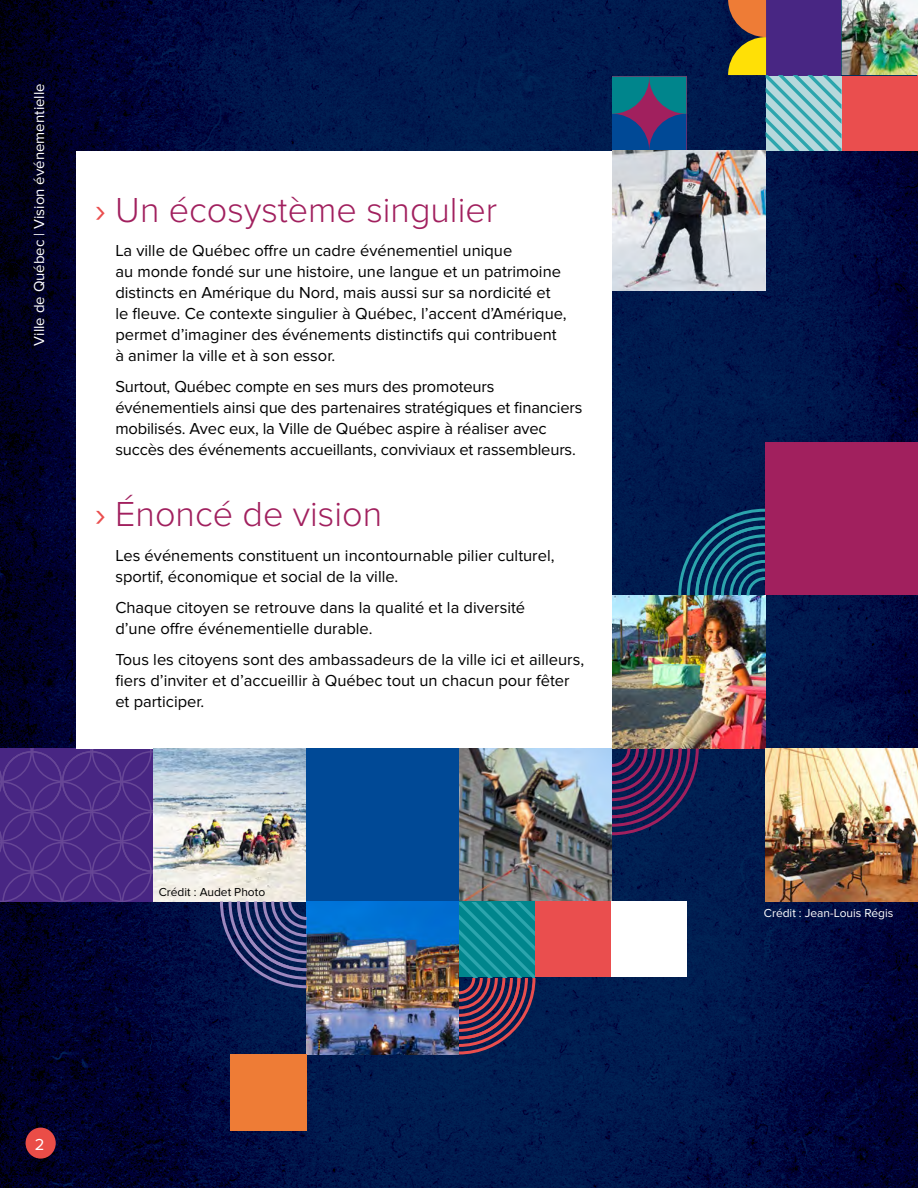
<style>
.page{position:relative;width:918px;height:1188px;background:#fff}
.page>*{position:absolute;margin:0;border:0;box-sizing:border-box;transform-origin:0 0}
.t1{font:300 36px "Proxima Nova";color:#a1205e}
.t2{font:16.5px/21px "Proxima Nova";color:#000}
.t3{font:16.5px "Proxima Nova";color:#fff}
.t4{font:15px "Proxima Nova";color:#fff}
.t5{font:12px "Proxima Nova";color:#fff}
.t6{font:12px "Proxima Nova";color:#000}
.s1{font-weight:400;color:#ea4e4e}
</style>
<div class="page">
<img style="left:0;top:0;width:918px;height:1188px">
<svg style="left:0;top:748px;width:153px;height:153px;background:#4d2b86"></svg>
<div style="left:76px;top:151px;width:536px;height:597px;background:#fff"></div>
<img style="left:154px;top:748px;width:153px;height:153px">
<img style="left:307px;top:901px;width:152px;height:153px">
<img style="left:459px;top:748px;width:153px;height:153px">
<div style="left:307px;top:748px;width:152px;height:153px;background:#004996"></div>
<div style="left:765px;top:442px;width:153px;height:153px;background:#a1205e"></div>
<img style="left:612px;top:595px;width:153px;height:153px">
<img style="left:765px;top:748px;width:153px;height:153px">
<svg style="left:677px;top:507px;width:91px;height:91px;background:#14426a"></svg>
<svg style="left:609px;top:745px;width:91px;height:92px;background:#35285a"></svg>
<svg style="left:218px;top:898px;width:92px;height:92px;background:#343f71"></svg>
<div style="left:535px;top:901px;width:76px;height:76px;background:#ea4e4e"></div>
<div style="left:611px;top:901px;width:76px;height:76px;background:#fff"></div>
<svg style="left:612px;top:77px;width:74px;height:74px;background:#255885"></svg>
<svg style="left:456px;top:902px;width:81px;height:154px;background:#2e5d73"></svg>
<svg style="left:728px;top:0;width:190px;height:151px;background:#856275"></svg>
<img style="left:842px;top:0;width:76px;height:75px">
<div style="left:230px;top:1054px;width:77px;height:77px;background:#ee7c36"></div>
<div style="left:26px;top:1128px;width:30px;height:31px;background:#ea4d47;border-radius:50%"></div>
<img style="left:612px;top:151px;width:153px;height:140px">
<p class="t4" style="left:30px;top:346px;width:264px;rotate:-90deg">Ville de Québec | Vision événementielle</p>
<p class="t1" style="left:95px;top:183px;width:404px"><span class="s1">›</span> Un écosystème singulier</p>
<p class="t2" style="left:115px;top:240px;width:453px">La ville de Québec offre un cadre événementiel unique<br>au monde fondé sur une histoire, une langue et un patrimoine distincts en Amérique du Nord, mais aussi sur sa nordicité et le fleuve. Ce contexte singulier à Québec, l’accent d’Amérique, permet d’imaginer des événements distinctifs qui contribuent à animer la ville et à son essor.</p>
<p class="t2" style="left:115px;top:377px;width:469px">Surtout, Québec compte en ses murs des promoteurs événementiels ainsi que des partenaires stratégiques et financiers mobilisés. Avec eux, la Ville de Québec aspire à réaliser avec succès des événements accueillants, conviviaux et rassembleurs.</p>
<p class="t1" style="left:95px;top:487px;width:289px"><span class="s1">›</span> Énoncé de vision</p>
<p class="t2" style="left:115px;top:545px;width:441px">Les événements constituent un incontournable pilier culturel, sportif, économique et social de la ville.</p>
<p class="t2" style="left:115px;top:597px;width:411px">Chaque citoyen se retrouve dans la qualité et la diversité d’une offre événementielle durable.</p>
<p class="t2" style="left:115px;top:650px;width:470px">Tous les citoyens sont des ambassadeurs de la ville ici et ailleurs, fiers d’inviter et d’accueillir à Québec tout un chacun pour fêter et participer.</p>
<p class="t6" style="left:159px;top:885px;width:108px">Crédit : Audet Photo</p>
<p class="t3" style="left:35px;top:1135px;width:11px">2</p>
<p class="t5" style="left:764px;top:906px;width:131px">Crédit : Jean-Louis Régis</p>
</div>
